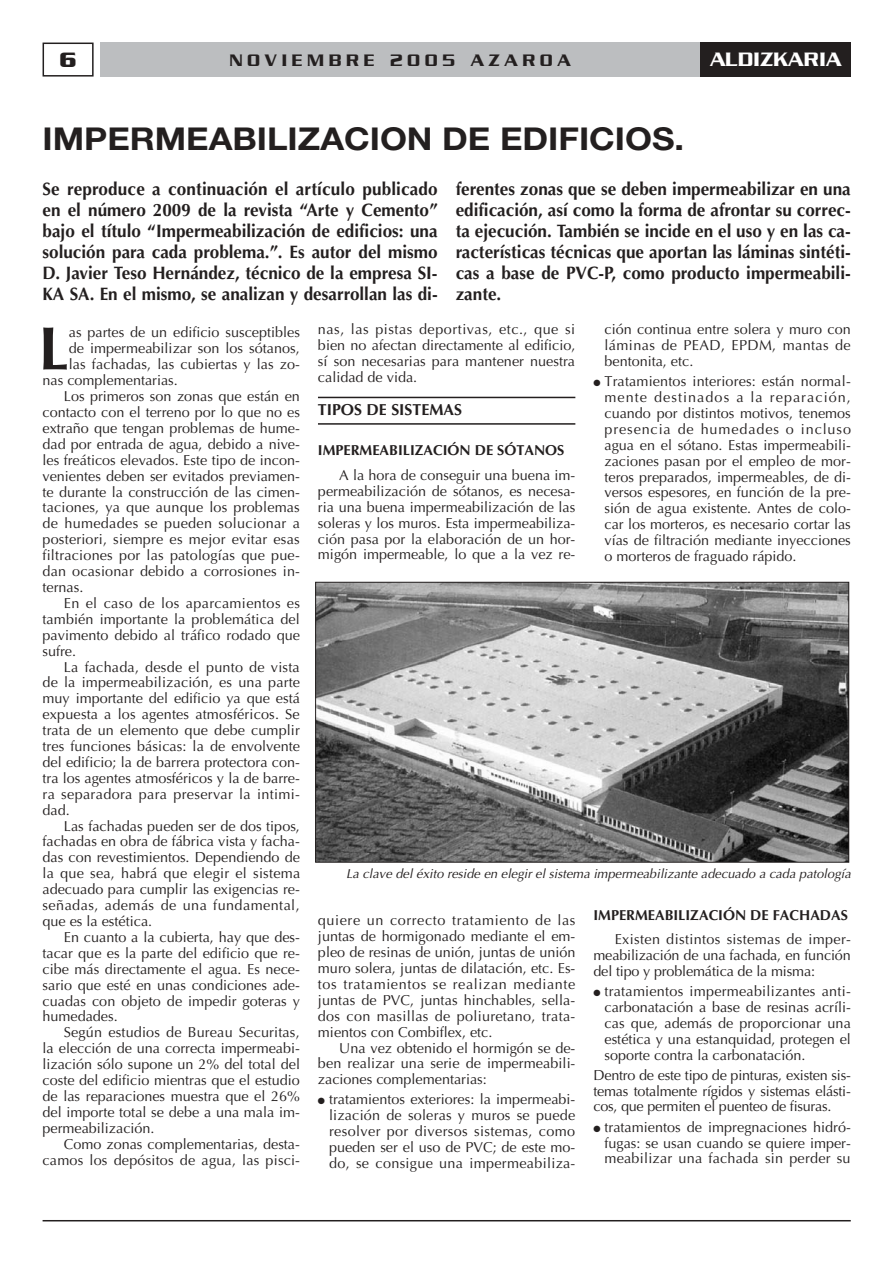
<style>
.page{position:relative;width:893px;height:1262px;background:#fff}
.page>*{position:absolute;margin:0;border:0;box-sizing:border-box;transform-origin:0 0}
.t1{font:700 61.05px "Optima";color:#231f1f}
.t2{font:700 31.5px "Helvetica Neue";color:#231f1f;scale:1.1 1}
.t3{font:700 22.5px "Serpentine";color:#231f1f}
.t4{font:500 21px "Serpentine";color:#fff}
.t5{font:700 18px/21px "Optima";color:#231f1f;text-align:justify;scale:.95 1}
.t6{font:500 18px "Serpentine";letter-spacing:.25em;color:#231f1f}
.t7{font:700 15.9px "Optima";color:#231f1f}
.t8{font:14.4px/15.9px "Optima";color:#231f1f;text-align:justify}
.t9{font:14.4px "Optima";letter-spacing:.025em;color:#231f1f}
.t10{font:700 14.4px "Optima";color:#231f1f}
.t11{font:14.4px "Optima";letter-spacing:.03em;color:#231f1f}
.t12{font:italic 12.9px "Optima";color:#231f1f}
</style>
<div class="page">
<hr style="left:43px;top:1220px;width:807px;height:1px;background:#231f1f">
<div style="left:43px;top:43px;width:51px;height:34px;border:2px solid #231f1f"></div>
<div style="left:700px;top:43px;width:150px;height:34px;background:#231f1f"></div>
<div style="left:100px;top:43px;width:600px;height:34px;background:#bcbec0"></div>
<hr style="left:318px;top:397px;width:257px;height:1px;background:#231f1f">
<hr style="left:318px;top:423px;width:257px;height:1px;background:#231f1f">
<img style="left:317px;top:584px;width:530px;height:276px">
<div style="left:315px;top:582px;width:534px;height:280px;border:1px solid #231f1f"></div>
<h3 class="t3" style="left:59px;top:53px;width:19px">6</h3>
<p class="t6" style="left:229px;top:49px;width:343px">NOVIEMBRE 2005 AZAROA</p>
<h3 class="t4" style="left:710px;top:46px;width:133px">ALDIZKARIA</h3>
<h2 class="t2" style="left:43px;top:128px;width:585px">IMPERMEABILIZACION DE EDIFICIOS.</h2>
<p class="t5" style="left:43px;top:179px;width:417px">Se reproduce a continuación el artículo publicado en el número 2009 de la revista “Arte y Cemento” bajo el título “Impermeabilización de edificios: una solución para cada problema.”. Es autor del mismo D. Javier Teso Hernández, técnico de la empresa SI-KA SA. En el mismo, se analizan y desarrollan las di-</p>
<p class="t5" style="left:455px;top:179px;width:417px">ferentes zonas que se deben impermeabilizar en una edificación, así como la forma de afrontar su correc&shy;ta ejecución. También se incide en el uso y en las ca&shy;racterísticas técnicas que aportan las láminas sintéti&shy;cas a base de PVC-P, como producto impermeabili&shy;zante.</p>
<h1 class="t1" style="left:38px;top:318px;width:32px">L</h1>
<p class="t8" style="left:69px;top:326px;width:233px">as partes de un edificio susceptibles</p>
<p class="t8" style="left:604px;top:323px;width:248px">ción continua entre solera y muro con láminas de PEAD, EPDM, mantas de bentonita, etc.</p>
<p class="t8" style="left:604px;top:375px;width:248px;text-indent:-11px">● Tratamientos interiores: están normal&shy;mente destinados a la reparación, cuando por distintos motivos, tenemos presencia de humedades o incluso agua en el sótano. Estas impermeabili&shy;zaciones pasan por el empleo de mor&shy;teros preparados, impermeables, de di&shy;versos espesores, en función de la pre&shy;sión de agua existente. Antes de colo&shy;car los morteros, es necesario cortar las vías de filtración mediante inyecciones o morteros de fraguado rápido.</p>
<p class="t8" style="left:318px;top:323px;width:259px">nas, las pistas deportivas, etc., que si bien no afectan directamente al edificio, sí son necesarias para mantener nuestra calidad de vida.</p>
<p class="t7" style="left:318px;top:402px;width:145px">TIPOS DE SISTEMAS</p>
<p class="t10" style="left:318px;top:443px;width:248px">IMPERMEABILIZACIÓN DE SÓTANOS</p>
<p class="t8" style="left:318px;top:468px;width:259px;text-indent:21px">A la hora de conseguir una buena im&shy;permeabilización de sótanos, es necesa&shy;ria una buena impermeabilización de las soleras y los muros. Esta impermeabiliza&shy;ción pasa por la elaboración de un hor&shy;migón impermeable, lo que a la vez re-</p>
<p class="t8" style="left:69px;top:342px;width:232px">de impermeabilizar son los sótanos,</p>
<p class="t8" style="left:69px;top:358px;width:233px">las fachadas, las cubiertas y las zo-</p>
<p class="t8" style="left:43px;top:374px;width:137px">nas complementarias.</p>
<p class="t8" style="left:64px;top:390px;width:237px">Los primeros son zonas que están en</p>
<p class="t8" style="left:43px;top:405px;width:259px">contacto con el terreno por lo que no es</p>
<p class="t8" style="left:43px;top:421px;width:259px">extraño que tengan problemas de hume-</p>
<p class="t8" style="left:43px;top:437px;width:259px">dad por entrada de agua, debido a nive-</p>
<p class="t8" style="left:43px;top:453px;width:259px">les freáticos elevados. Este tipo de incon-</p>
<p class="t8" style="left:43px;top:469px;width:259px">venientes deben ser evitados previamen-</p>
<p class="t8" style="left:43px;top:485px;width:259px">te durante la construcción de las cimen-</p>
<p class="t8" style="left:43px;top:501px;width:259px">taciones, ya que aunque los problemas</p>
<p class="t9" style="left:43px;top:518px;width:259px">de humedades se pueden solucionar a</p>
<p class="t8" style="left:43px;top:533px;width:259px">posteriori, siempre es mejor evitar esas</p>
<p class="t8" style="left:43px;top:549px;width:259px">filtraciones por las patologías que pue-</p>
<p class="t8" style="left:43px;top:564px;width:259px">dan ocasionar debido a corrosiones in-</p>
<p class="t8" style="left:43px;top:580px;width:42px">ternas.</p>
<p class="t9" style="left:64px;top:597px;width:238px">En el caso de los aparcamientos es</p>
<p class="t8" style="left:43px;top:612px;width:259px">también importante la problemática del</p>
<p class="t8" style="left:43px;top:628px;width:259px">pavimento debido al tráfico rodado que</p>
<p class="t8" style="left:43px;top:644px;width:35px">sufre.</p>
<p class="t8" style="left:64px;top:660px;width:237px">La fachada, desde el punto de vista</p>
<p class="t8" style="left:43px;top:676px;width:259px">de la impermeabilización, es una parte</p>
<p class="t8" style="left:43px;top:692px;width:259px">muy importante del edificio ya que está</p>
<p class="t8" style="left:43px;top:708px;width:259px">expuesta a los agentes atmosféricos. Se</p>
<p class="t8" style="left:43px;top:723px;width:259px">trata de un elemento que debe cumplir</p>
<p class="t8" style="left:43px;top:739px;width:259px">tres funciones básicas: la de envolvente</p>
<p class="t8" style="left:43px;top:755px;width:259px">del edificio; la de barrera protectora con-</p>
<p class="t8" style="left:43px;top:771px;width:259px">tra los agentes atmosféricos y la de barre-</p>
<p class="t9" style="left:43px;top:788px;width:259px">ra separadora para preservar la intimi-</p>
<p class="t8" style="left:43px;top:803px;width:29px">dad.</p>
<p class="t8" style="left:64px;top:819px;width:238px">Las fachadas pueden ser de dos tipos,</p>
<p class="t8" style="left:43px;top:835px;width:259px">fachadas en obra de fábrica vista y facha-</p>
<p class="t8" style="left:43px;top:851px;width:259px">das con revestimientos. Dependiendo de</p>
<p class="t8" style="left:43px;top:867px;width:259px">la que sea, habrá que elegir el sistema</p>
<p class="t8" style="left:43px;top:882px;width:259px">adecuado para cumplir las exigencias re-</p>
<p class="t11" style="left:43px;top:899px;width:259px">señadas, además de una fundamental,</p>
<p class="t8" style="left:43px;top:914px;width:111px">que es la estética.</p>
<p class="t8" style="left:64px;top:930px;width:238px">En cuanto a la cubierta, hay que des-</p>
<p class="t8" style="left:43px;top:946px;width:259px">tacar que es la parte del edificio que re-</p>
<p class="t8" style="left:43px;top:962px;width:259px">cibe más directamente el agua. Es nece-</p>
<p class="t8" style="left:43px;top:978px;width:259px">sario que esté en unas condiciones ade-</p>
<p class="t8" style="left:43px;top:994px;width:259px">cuadas con objeto de impedir goteras y</p>
<p class="t8" style="left:43px;top:1010px;width:77px">humedades.</p>
<p class="t8" style="left:64px;top:1026px;width:237px">Según estudios de Bureau Securitas,</p>
<p class="t8" style="left:43px;top:1041px;width:259px">la elección de una correcta impermeabi-</p>
<p class="t8" style="left:43px;top:1057px;width:259px">lización sólo supone un 2% del total del</p>
<p class="t8" style="left:43px;top:1073px;width:259px">coste del edificio mientras que el estudio</p>
<p class="t8" style="left:43px;top:1089px;width:259px">de las reparaciones muestra que el 26%</p>
<p class="t8" style="left:43px;top:1105px;width:259px">del importe total se debe a una mala im-</p>
<p class="t8" style="left:43px;top:1121px;width:114px">permeabilización.</p>
<p class="t8" style="left:64px;top:1137px;width:238px">Como zonas complementarias, desta-</p>
<p class="t8" style="left:43px;top:1153px;width:259px">camos los depósitos de agua, las pisci-</p>
<p class="t12" style="left:346px;top:868px;width:506px">La clave del éxito reside en elegir el sistema impermeabilizante adecuado a cada patología</p>
<p class="t10" style="left:593px;top:907px;width:256px">IMPERMEABILIZACIÓN DE FACHADAS</p>
<p class="t8" style="left:593px;top:932px;width:259px;text-indent:21px">Existen distintos sistemas de imper&shy;meabilización de una fachada, en función del tipo y problemática de la misma:</p>
<p class="t8" style="left:604px;top:984px;width:248px;text-indent:-11px">● tratamientos impermeabilizantes anti&shy;carbonatación a base de resinas acríli&shy;cas que, además de proporcionar una estética y una estanquidad, protegen el soporte contra la carbonatación.</p>
<p class="t8" style="left:593px;top:1068px;width:259px">Dentro de este tipo de pinturas, existen sis&shy;temas totalmente rígidos y sistemas elásti&shy;cos, que permiten el puenteo de fisuras.</p>
<p class="t8" style="left:604px;top:1120px;width:248px;text-indent:-11px">● tratamientos de impregnaciones hidró&shy;fugas: se usan cuando se quiere imper&shy;meabilizar una fachada sin perder su</p>
<p class="t8" style="left:318px;top:913px;width:259px">quiere un correcto tratamiento de las juntas de hormigonado mediante el em&shy;pleo de resinas de unión, juntas de unión muro solera, juntas de dilatación, etc. Es&shy;tos tratamientos se realizan mediante juntas de PVC, juntas hinchables, sella&shy;dos con masillas de poliuretano, trata&shy;mientos con Combiflex, etc.</p>
<p class="t8" style="left:318px;top:1041px;width:259px;text-indent:21px">Una vez obtenido el hormigón se de&shy;ben realizar una serie de impermeabili&shy;zaciones complementarias:</p>
<p class="t8" style="left:329px;top:1093px;width:248px;text-indent:-11px">● tratamientos exteriores: la impermeabi&shy;lización de soleras y muros se puede resolver por diversos sistemas, como pueden ser el uso de PVC; de este mo&shy;do, se consigue una impermeabiliza-</p>
</div>
